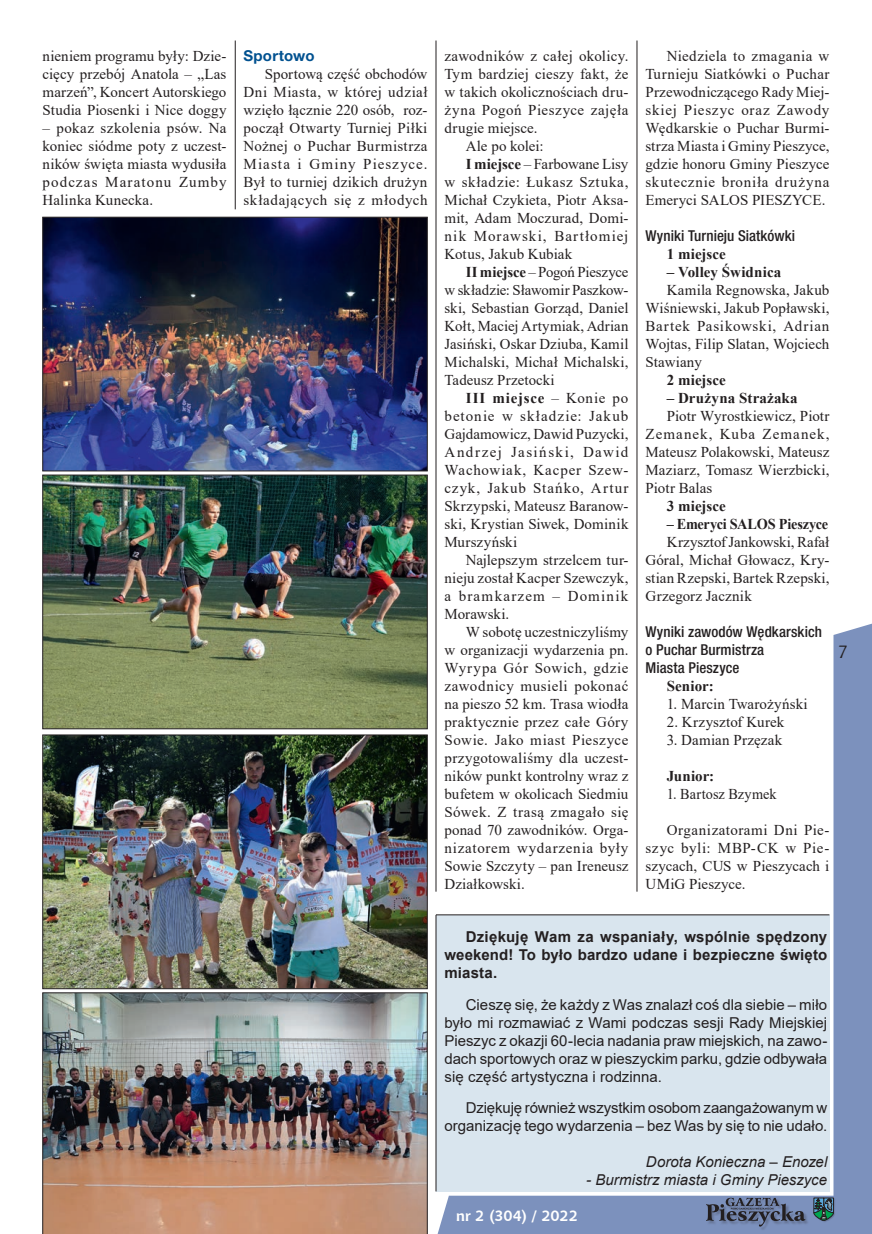
<style>
.page{position:relative;width:872px;height:1234px;background:#fff}
.page>*{position:absolute;margin:0;border:0;box-sizing:border-box;transform-origin:0 0}
.t1{font:18px "Chianti BT";color:#231f20}
.t2{font:15px/18px "Times New Roman";letter-spacing:.015em;color:#231f20;text-align:justify}
.t3{font:15px/18px "Arial";letter-spacing:-.005em;color:#231f20;text-align:justify}
.t4{font:700 15px/18px "Arial";letter-spacing:.01em;color:#231f20;text-align:justify}
.t5{font:500 condensed 15px/18px "Helvetica Neue LT Pro";letter-spacing:.005em;color:#231f20}
.t6{font:15px "Times New Roman";letter-spacing:.035em;color:#231f20}
.t7{font:700 15px "Times New Roman";letter-spacing:.005em;color:#231f20}
.t8{font:italic 15px "Arial";color:#231f20}
.t9{font:15px "Times New Roman";letter-spacing:-.005em;color:#231f20}
.t10{font:15px "Times New Roman";letter-spacing:-.01em;color:#231f20}
.t11{font:15px "Times New Roman";letter-spacing:.045em;color:#231f20}
.t12{font:15px "Times New Roman";letter-spacing:-.015em;color:#231f20}
.t13{font:15px "Times New Roman";letter-spacing:.05em;color:#231f20}
.t14{font:15px "Times New Roman";letter-spacing:.065em;color:#231f20}
.t15{font:15px "Times New Roman";letter-spacing:.07em;color:#231f20}
.t16{font:15px "Times New Roman";letter-spacing:.075em;color:#231f20}
.t17{font:15px "Times New Roman";letter-spacing:.095em;color:#231f20}
.t18{font:15px "Times New Roman";letter-spacing:.055em;color:#231f20}
.t19{font:15px "Times New Roman";letter-spacing:.04em;color:#231f20}
.t20{font:700 15px "Times New Roman";letter-spacing:-.015em;color:#231f20;scale:.95 1}
.t21{font:15px "Times New Roman";letter-spacing:.085em;color:#231f20}
.t22{font:700 15px "Times New Roman";letter-spacing:.05em;color:#231f20}
.t23{font:15px "Times New Roman";letter-spacing:.015em;color:#231f20;scale:.95 1}
.t24{font:700 15px "Chianti BT";letter-spacing:-.005em;color:#fff}
.t25{font:700 15px "Helvetica Neue LT Pro";letter-spacing:.015em;color:#015190}
.s1{font-weight:700}
.s2{font-weight:400}
</style>
<div class="page">
<svg style="left:435px;top:619px;width:437px;height:614px"></svg>
<div style="left:435px;top:914px;width:394px;height:277px;background:#d9e5ee"></div>
<hr style="left:435px;top:914px;width:1px;height:277px;background:#231f20">
<hr style="left:636px;top:40px;width:1px;height:851px;background:#231f20">
<hr style="left:436px;top:40px;width:1px;height:851px;background:#231f20">
<hr style="left:235px;top:40px;width:1px;height:169px;background:#231f20">
<img style="left:42px;top:217px;width:386px;height:254px">
<img style="left:42px;top:992px;width:386px;height:241px">
<img style="left:42px;top:474px;width:386px;height:255px">
<img style="left:42px;top:734px;width:386px;height:254px">
<hr style="left:436px;top:914px;width:393px;height:1px;background:#231f20">
<p class="t2" style="left:43px;top:46px;width:185px">nieniem programu były: Dzie&shy;cięcy przebój Anatola – „Las marzeń”, Koncert Autorskiego Studia Piosenki i Nice doggy</p>
<p class="t2" style="left:43px;top:118px;width:185px">– pokaz szkolenia psów. Na koniec siódme poty z uczest&shy;ników święta miasta wydusiła podczas Maratonu Zumby Halinka Kunecka.</p>
<p class="t25" style="left:243px;top:46px;width:73px">Sportowo</p>
<p class="t2" style="left:243px;top:64px;width:185px;text-indent:21px">Sportową część obchodów Dni Miasta, w której udział wzięło łącznie 220 osób, roz&shy;począł Otwarty Turniej Piłki Nożnej o Puchar Burmistrza Miasta i Gminy Pieszyce.<br>Był to turniej dzikich drużyn składających się z młodych</p>
<p class="t2" style="left:444px;top:46px;width:185px">zawodników z całej okolicy.</p>
<p class="t2" style="left:444px;top:64px;width:185px">Tym bardziej cieszy fakt, że</p>
<p class="t2" style="left:444px;top:82px;width:185px">w takich okolicznościach dru-</p>
<p class="t6" style="left:444px;top:99px;width:185px">żyna Pogoń Pieszyce zajęła</p>
<p class="t2" style="left:444px;top:118px;width:95px">drugie miejsce.</p>
<p class="t10" style="left:466px;top:135px;width:79px">Ale po kolei:</p>
<p class="t9" style="left:466px;top:153px;width:164px"><span class="s1">I miejsce</span> – Farbowane Lisy</p>
<p class="t11" style="left:444px;top:171px;width:185px">w składzie: Łukasz Sztuka,</p>
<p class="t2" style="left:444px;top:190px;width:185px">Michał Czykieta, Piotr Aksa-</p>
<p class="t2" style="left:444px;top:208px;width:185px">mit, Adam Moczurad, Domi-</p>
<p class="t14" style="left:444px;top:225px;width:185px">nik Morawski, Bartłomiej</p>
<p class="t2" style="left:444px;top:244px;width:129px">Kotus, Jakub Kubiak</p>
<p class="t12" style="left:466px;top:261px;width:164px"><span class="s1">II miejsce</span> – Pogoń Pieszyce</p>
<p class="t10" style="left:444px;top:279px;width:185px">w składzie: Sławomir Paszkow-</p>
<p class="t2" style="left:444px;top:298px;width:185px">ski, Sebastian Gorząd, Daniel</p>
<p class="t2" style="left:444px;top:316px;width:185px">Kołt, Maciej Artymiak, Adrian</p>
<p class="t2" style="left:444px;top:334px;width:185px">Jasiński, Oskar Dziuba, Kamil</p>
<p class="t2" style="left:444px;top:352px;width:185px">Michalski, Michał Michalski,</p>
<p class="t2" style="left:444px;top:370px;width:112px">Tadeusz Przetocki</p>
<p class="t22" style="left:466px;top:387px;width:164px">III miejsce <span class="s2">– Konie po</span></p>
<p class="t15" style="left:444px;top:405px;width:185px">betonie w składzie: Jakub</p>
<p class="t9" style="left:444px;top:423px;width:185px">Gajdamowicz, Dawid Puzycki,</p>
<p class="t17" style="left:444px;top:441px;width:185px">Andrzej Jasiński, Dawid</p>
<p class="t18" style="left:444px;top:459px;width:185px">Wachowiak, Kacper Szew-</p>
<p class="t16" style="left:444px;top:477px;width:185px">czyk, Jakub Stańko, Artur</p>
<p class="t2" style="left:444px;top:496px;width:185px">Skrzypski, Mateusz Baranow-</p>
<p class="t2" style="left:444px;top:514px;width:185px">ski, Krystian Siwek, Dominik</p>
<p class="t2" style="left:444px;top:532px;width:74px">Murszyński</p>
<p class="t2" style="left:466px;top:550px;width:164px">Najlepszym strzelcem tur-</p>
<p class="t2" style="left:444px;top:568px;width:185px">nieju został Kacper Szewczyk,</p>
<p class="t21" style="left:444px;top:585px;width:185px">a bramkarzem – Dominik</p>
<p class="t2" style="left:444px;top:604px;width:66px">Morawski.</p>
<p class="t2" style="left:466px;top:622px;width:164px">W sobotę uczestniczyliśmy</p>
<p class="t2" style="left:444px;top:640px;width:185px">w organizacji wydarzenia pn.</p>
<p class="t19" style="left:444px;top:657px;width:185px">Wyrypa Gór Sowich, gdzie</p>
<p class="t6" style="left:444px;top:675px;width:185px">zawodnicy musieli pokonać</p>
<p class="t2" style="left:444px;top:694px;width:185px">na pieszo 52 km. Trasa wiodła</p>
<p class="t2" style="left:444px;top:712px;width:185px">praktycznie przez całe Góry</p>
<p class="t6" style="left:444px;top:729px;width:185px">Sowie. Jako miast Pieszyce</p>
<p class="t2" style="left:444px;top:748px;width:185px">przygotowaliśmy dla uczest-</p>
<p class="t2" style="left:444px;top:766px;width:185px">ników punkt kontrolny wraz z</p>
<p class="t2" style="left:444px;top:784px;width:185px">bufetem w okolicach Siedmiu</p>
<p class="t2" style="left:444px;top:802px;width:185px">Sówek. Z trasą zmagało się</p>
<p class="t2" style="left:444px;top:820px;width:185px">ponad 70 zawodników. Orga-</p>
<p class="t13" style="left:444px;top:837px;width:185px">nizatorem wydarzenia były</p>
<p class="t2" style="left:444px;top:856px;width:185px">Sowie Szczyty – pan Ireneusz</p>
<p class="t2" style="left:444px;top:874px;width:82px">Działkowski.</p>
<p class="t2" style="left:645px;top:46px;width:185px;text-indent:21px">Niedziela to zmagania w Turnieju Siatkówki o Puchar Przewodniczącego Rady Miej&shy;skiej Pieszyc oraz Zawody Wędkarskie o Puchar Burmi&shy;strza Miasta i Gminy Pieszyce, gdzie honoru Gminy Pieszyce skutecznie broniła drużyna Emeryci SALOS PIESZYCE.</p>
<p class="t5" style="left:645px;top:226px;width:151px">Wyniki Turnieju Siatkówki</p>
<p class="t7" style="left:667px;top:243px;width:61px">1 miejsce</p>
<p class="t7" style="left:667px;top:261px;width:116px">– Volley Świdnica</p>
<p class="t2" style="left:645px;top:280px;width:185px;text-indent:21px">Kamila Regnowska, Jakub Wiśniewski, Jakub Popławski, Bartek Pasikowski, Adrian Wojtas, Filip Slatan, Wojciech Stawiany</p>
<p class="t7" style="left:667px;top:369px;width:61px">2 miejsce</p>
<p class="t7" style="left:667px;top:387px;width:132px">– Drużyna Strażaka</p>
<p class="t2" style="left:645px;top:406px;width:185px;text-indent:21px">Piotr Wyrostkiewicz, Piotr Zemanek, Kuba Zemanek, Mateusz Polakowski, Mateusz Maziarz, Tomasz Wierzbicki, Piotr Balas</p>
<p class="t7" style="left:667px;top:495px;width:61px">3 miejsce</p>
<p class="t20" style="left:666px;top:513px;width:171px">– Emeryci SALOS Pieszyce</p>
<p class="t2" style="left:645px;top:532px;width:185px;text-indent:21px">Krzysztof Jankowski, Rafał Góral, Michał Głowacz, Kry&shy;stian Rzepski, Bartek Rzepski, Grzegorz Jacznik</p>
<p class="t5" style="left:645px;top:622px;width:178px">Wyniki zawodów Wędkarskich o Puchar Burmistrza<br>Miasta Pieszyce</p>
<p class="t7" style="left:666px;top:675px;width:48px">Senior:</p>
<p class="t2" style="left:666px;top:694px;width:142px">1. Marcin Twarożyński</p>
<p class="t2" style="left:666px;top:712px;width:119px">2. Krzysztof Kurek</p>
<p class="t2" style="left:666px;top:730px;width:117px">3. Damian Przęzak</p>
<p class="t7" style="left:666px;top:765px;width:49px">Junior:</p>
<p class="t23" style="left:666px;top:783px;width:117px">1. Bartosz Bzymek</p>
<p class="t2" style="left:645px;top:820px;width:185px;text-indent:21px">Organizatorami Dni Pie&shy;szyc byli: MBP-CK w Pie&shy;szycach, CUS w Pieszycach i UMiG Pieszyce.</p>
<p class="t4" style="left:444px;top:927px;width:384px;text-indent:21px">Dziękuję Wam za wspaniały, wspólnie spędzony weekend! To było bardzo udane i bezpieczne święto miasta.</p>
<p class="t3" style="left:444px;top:995px;width:384px;text-indent:21px">Cieszę się, że każdy z Was znalazł coś dla siebie – miło było mi rozmawiać z Wami podczas sesji Rady Miejskiej Pieszyc z okazji 60-lecia nadania praw miejskich, na zawo&shy;dach sportowych oraz w pieszyckim parku, gdzie odbywała się część artystyczna i rodzinna.</p>
<p class="t3" style="left:444px;top:1098px;width:384px;text-align:right">Dziękuję również wszystkim osobom zaangażowanym w organizację tego wydarzenia – bez Was by się to nie udało.</p>
<p class="t8" style="left:646px;top:1152px;width:183px">Dorota Konieczna – Enozel</p>
<p class="t8" style="left:586px;top:1170px;width:243px">- Burmistrz miasta i Gminy Pieszyce</p>
<p class="t24" style="left:456px;top:1204px;width:123px">nr 2 (304) / 2022</p>
<p class="t1" style="left:838px;top:639px;width:12px">7</p>
</div>
